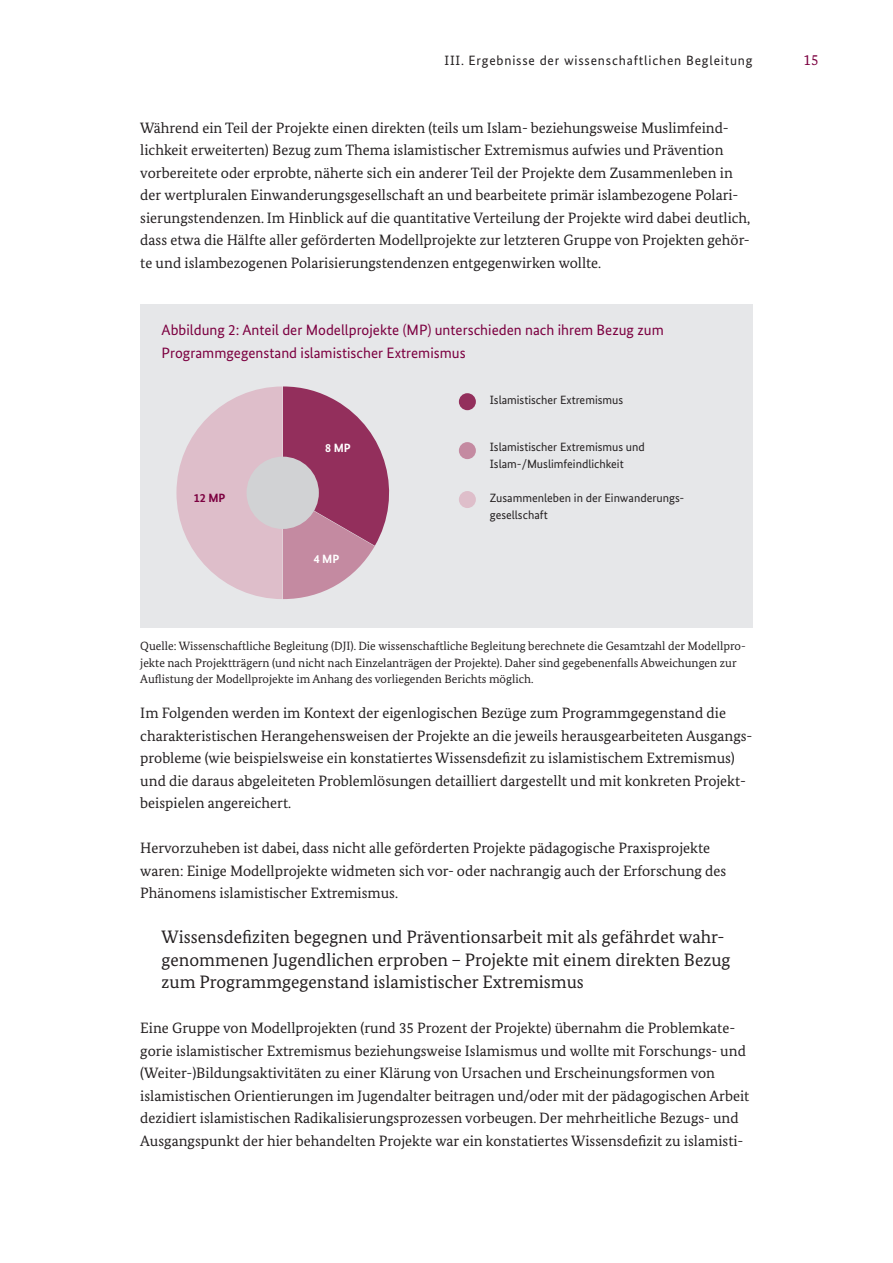
<style>
.page{position:relative;width:893px;height:1263px;background:#fff}
.page>*{position:absolute;margin:0;border:0;box-sizing:border-box;transform-origin:0 0}
.H3_-_Headline{font:18px/22.5px "Bundes Serif";color:#231f20}
.Fließtext{font:15px/22.5px "Bundes Serif";color:#231f20}
.BU___Unterschrift_fa{font:15px/22.5px "Bundes Sans";color:#7c0040}
.t1{font:15px "Bundes Serif";color:#7c0040}
.t2{font:13.5px "Bundes Sans";letter-spacing:.06em;color:#231f20}
.Quellenangabe_Grafik{font:12px/16.5px "Bundes Serif";color:#231f20}
.Schrift_Grafiken{font:12px/16.5px "Bundes Sans";color:#231f20}
.Schrift_Grafiken-2{font:700 12px "Bundes Sans";color:#fff}
.Schrift_Grafiken-3{font:700 12px "Bundes Sans";color:#7c0040}
</style>
<div class="page">
<div style="left:140px;top:304px;width:613px;height:324px;background:#e6e7e9"></div>
<div style="left:459px;top:393px;width:17px;height:17px;background:#932f5c;border-radius:50%"></div>
<div style="left:459px;top:442px;width:17px;height:17px;background:#c48aa1;border-radius:50%"></div>
<div style="left:459px;top:491px;width:17px;height:17px;background:#debeca;border-radius:50%"></div>
<svg style="left:176px;top:386px;width:214px;height:213px"></svg>
<div style="left:247px;top:457px;width:72px;height:72px;background:#d1d2d4;border-radius:50%"></div>
<p class="t2" style="left:444px;top:53px;width:310px">III. Ergebnisse der wissenschaftlichen Begleitung</p>
<p class="t1" style="left:804px;top:51px;width:16px">15</p>
<p class="Fließtext" style="left:140px;top:116px;width:612px">Während ein Teil der Projekte einen direkten (teils um Islam- beziehungsweise Muslimfeind&shy;lichkeit erweiterten) Bezug zum Thema islamistischer Extremismus aufwies und Prävention vorbereitete oder erprobte, näherte sich ein anderer Teil der Projekte dem Zusammenleben in der wertpluralen Einwanderungsgesellschaft an und bearbeitete primär islambezogene Polari&shy;sierungstendenzen. Im Hinblick auf die quantitative Verteilung der Projekte wird dabei deutlich, dass etwa die Hälfte aller geförderten Modellprojekte zur letzteren Gruppe von Projekten gehör&shy;te und islambezogenen Polarisierungstendenzen entgegenwirken wollte.</p>
<p class="BU___Unterschrift_fa" style="left:162px;top:318px;width:504px">Abbildung 2: Anteil der Modellprojekte (MP) unterschieden nach ihrem Bezug zum<br>Programmgegenstand islamistischer Extremismus</p>
<p class="Schrift_Grafiken" style="left:490px;top:391px;width:135px">Islamistischer Extremismus</p>
<p class="Schrift_Grafiken" style="left:490px;top:439px;width:157px">Islamistischer Extremismus und<br>Islam-/Muslimfeindlichkeit</p>
<p class="Schrift_Grafiken" style="left:490px;top:490px;width:195px">Zusammenleben in der Einwanderungs&shy;gesellschaft</p>
<p class="Schrift_Grafiken-2" style="left:314px;top:551px;width:27px">4 MP</p>
<p class="Schrift_Grafiken-2" style="left:325px;top:441px;width:27px">8 MP</p>
<p class="Schrift_Grafiken-3" style="left:194px;top:491px;width:33px">12 MP</p>
<p class="Quellenangabe_Grafik" style="left:140px;top:638px;width:607px">Quelle: Wissenschaftliche Begleitung (DJI). Die wissenschaftliche Begleitung berechnete die Gesamtzahl der Modellpro&shy;jekte nach Projektträgern (und nicht nach Einzelanträgen der Projekte). Daher sind gegebenenfalls Abweichungen zur<br>Auflistung der Modellprojekte im Anhang des vorliegenden Berichts möglich.</p>
<p class="Fließtext" style="left:140px;top:701px;width:614px">Im Folgenden werden im Kontext der eigenlogischen Bezüge zum Programmgegenstand die charakteristischen Herangehensweisen der Projekte an die jeweils herausgearbeiteten Ausgangs&shy;probleme (wie beispielsweise ein konstatiertes Wissensdefizit zu islamistischem Extremismus) und die daraus abgeleiteten Problemlösungen detailliert dargestellt und mit konkreten Projekt&shy;beispielen angereichert.</p>
<p class="Fließtext" style="left:140px;top:836px;width:587px">Hervorzuheben ist dabei, dass nicht alle geförderten Projekte pädagogische Praxisprojekte waren: Einige Modellprojekte widmeten sich vor- oder nachrangig auch der Erforschung des<br>Phänomens islamistischer Extremismus.</p>
<p class="H3_-_Headline" style="left:162px;top:925px;width:570px">Wissensdefiziten begegnen und Präventionsarbeit mit als gefährdet wahr&shy;genommenen Jugendlichen erproben – Projekte mit einem direkten Bezug zum Programmgegenstand islamistischer Extremismus</p>
<p class="Fließtext" style="left:140px;top:1016px;width:611px">Eine Gruppe von Modellprojekten (rund 35 Prozent der Projekte) übernahm die Problemkate&shy;gorie islamistischer Extremismus beziehungsweise Islamismus und wollte mit Forschungs- und (Weiter-)Bildungsaktivitäten zu einer Klärung von Ursachen und Erscheinungsformen von islamistischen Orientierungen im Jugendalter beitragen und/oder mit der pädagogischen Arbeit dezidiert islamistischen Radikalisierungsprozessen vorbeugen. Der mehrheitliche Bezugs- und Ausgangspunkt der hier behandelten Projekte war ein konstatiertes Wissensdefizit zu islamisti-</p>
</div>
